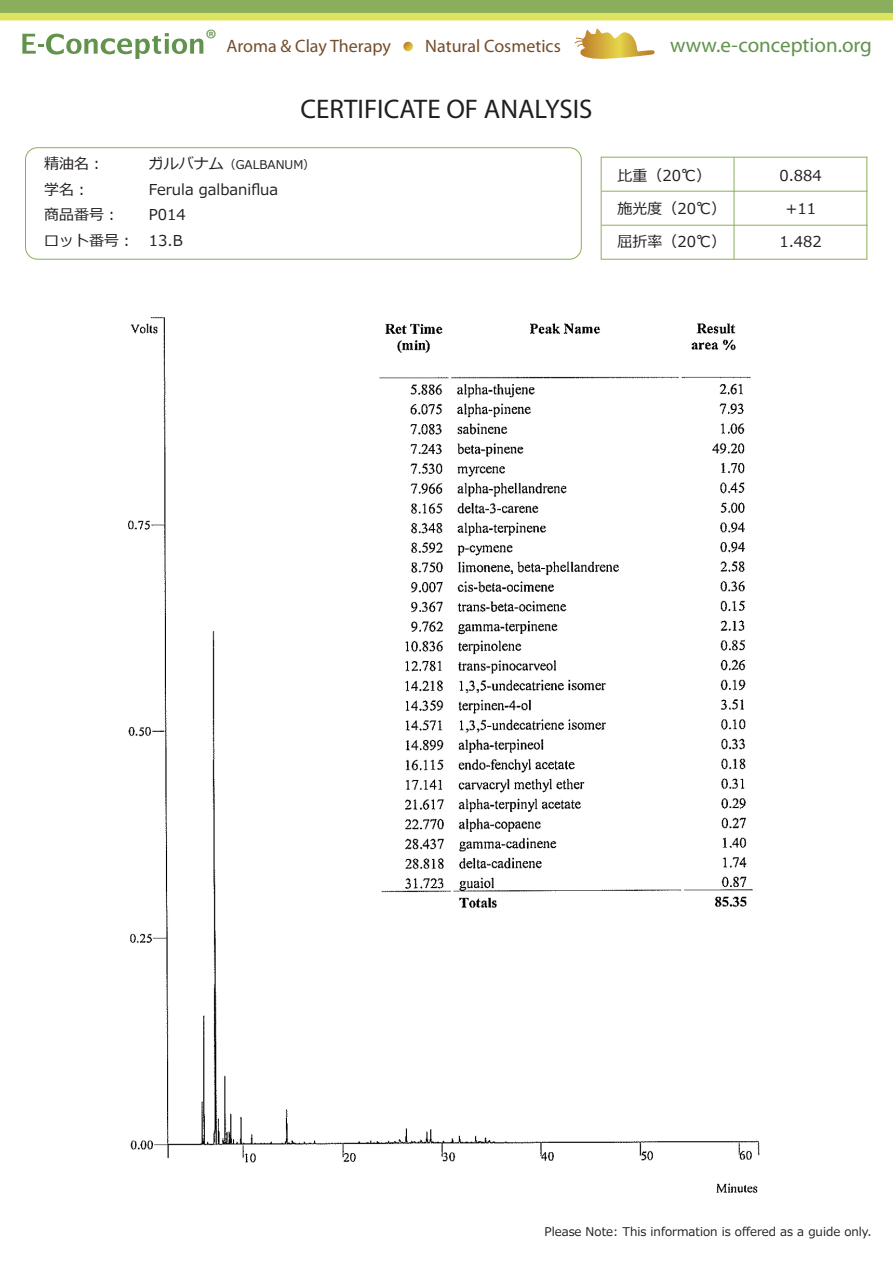
<style>
.page{position:relative;width:893px;height:1263px;background:#fff}
.page>*{position:absolute;margin:0;border:0;box-sizing:border-box;transform-origin:0 0}
.t1{font:27px "Myriad Pro";color:#231f20}
.t2{font:21px "Myriad Pro";color:#61934d}
.t3{font:18px "Myriad Pro";color:#754d29}
.t4{font:15px/25.5px "Meiryo";color:#231f20}
.t5{font:12px "Meiryo";color:#231f20}
.s1{font-size:15px}
</style>
<div class="page">
<svg style="left:574px;top:28px;width:81px;height:31px"></svg>
<div style="left:0;top:0;width:893px;height:15px;background:#8aae5b"></div>
<div style="left:0;top:13px;width:893px;height:7px;background:#dfe460"></div>
<svg style="left:403px;top:42px;width:10px;height:10px"></svg>
<svg style="left:22px;top:33px;width:181px;height:26px"></svg>
<div style="left:25px;top:147px;width:557px;height:113px;border:1px solid #8aaf5a;border-radius:12px"></div>
<div style="left:601px;top:157px;width:266px;height:103px;border:1px solid #8aaf5a"></div>
<hr style="left:602px;top:191px;width:265px;height:1px;background:#8aaf5a">
<hr style="left:602px;top:225px;width:265px;height:1px;background:#8aaf5a">
<hr style="left:734px;top:157px;width:1px;height:102px;background:#8aaf5a">
<img style="left:128px;top:317px;width:632px;height:876px">
<p class="t3" style="left:205px;top:35px;width:187px"><sup>®</sup> Aroma &amp; Clay Therapy</p>
<p class="t3" style="left:425px;top:35px;width:137px">Natural Cosmetics</p>
<h2 class="t2" style="left:670px;top:32px;width:203px">www.e-conception.org</h2>
<h1 class="t1" style="left:300px;top:92px;width:293px">CERTIFICATE OF ANALYSIS</h1>
<p class="t5" style="left:149px;top:156px;width:168px"><span class="s1">ガルバナム</span>（GALBANUM）</p>
<p class="t4" style="left:149px;top:177px;width:131px">Ferula galbaniflua<br>P014<br>13.B</p>
<p class="t4" style="left:44px;top:152px;width:91px">精油名：<br>学名：<br>商品番号：ロット番号：</p>
<p class="t4" style="left:617px;top:163px;width:95px">比重（20℃）</p>
<p class="t4" style="left:617px;top:196px;width:110px">施光度（20℃）</p>
<p class="t4" style="left:617px;top:229px;width:110px">屈折率（20℃）</p>
<p class="t4" style="left:779px;top:163px;width:44px">0.884</p>
<p class="t4" style="left:785px;top:196px;width:32px">+11</p>
<p class="t4" style="left:779px;top:229px;width:44px">1.482</p>
<p class="t5" style="left:545px;top:1224px;width:329px">Please Note: This information is offered as a guide only.</p>
</div>
